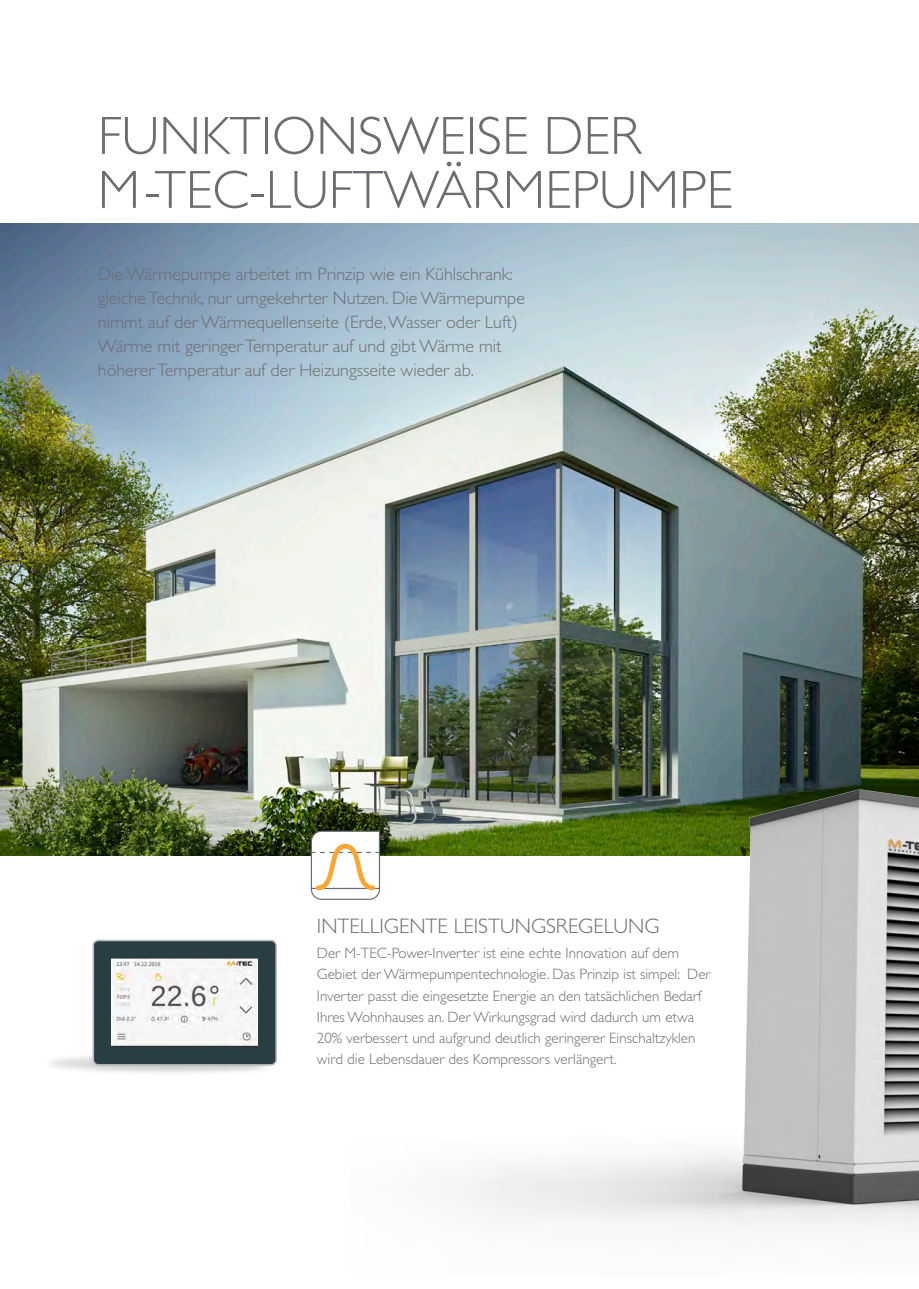
<style>
.page{position:relative;width:919px;height:1289px;background:#fff}
.page>*{position:absolute;margin:0;border:0;box-sizing:border-box;transform-origin:0 0}
.t1{font:300 54px/54px "Gill Sans Std";color:#6c6d70}
.t2{font:300 21px "Gill Sans Std";color:#6c6d70}
.t3{font:300 18px/24px "Gill Sans Std";color:#6c6d70}
.t4{font:300 15px/21px "Gill Sans Std";color:#6c6d70}
</style>
<div class="page">
<img style="left:0;top:223px;width:918px;height:632px">
<svg style="left:310px;top:830px;width:41px;height:70px"></svg>
<div style="left:93px;top:940px;width:183px;height:124px;background:#2a3d42;border-radius:5px"></div>
<div style="left:92px;top:939px;width:185px;height:126px;border:2px solid #bcbdc0;border-radius:5px"></div>
<img style="left:112px;top:958px;width:146px;height:88px">
<img style="left:351px;top:451px;width:567px;height:776px">
<h1 class="t1" style="left:98px;top:109px;width:636px">FUNKTIONSWEISE DER<br>M-TEC-LUFTWÄRMEPUMPE</h1>
<p class="t3" style="left:98px;top:262px;width:429px">Die Wärmepumpe arbeitet im Prinzip wie ein Kühlschrank: gleiche Technik, nur umgekehrter Nutzen. Die Wärmepumpe nimmt auf der Wärmequellenseite (Erde, Wasser oder Luft)<br>Wärme mit geringer Temperatur auf und gibt Wärme mit höherer Temperatur auf der Heizungsseite wieder ab.</p>
<h2 class="t2" style="left:317px;top:914px;width:344px">INTELLIGENTE LEISTUNGSREGELUNG</h2>
<p class="t4" style="left:317px;top:943px;width:395px">Der M-TEC-Power-Inverter ist eine echte Innovation auf dem Gebiet der Wärmepumpentechnologie. Das Prinzip ist simpel: Der Inverter passt die eingesetzte Energie an den tatsächlichen Bedarf Ihres Wohnhauses an. Der Wirkungsgrad wird dadurch um etwa 20% verbessert und aufgrund deutlich geringerer Einschaltzyklen wird die Lebensdauer des Kompressors verlängert.</p>
</div>
